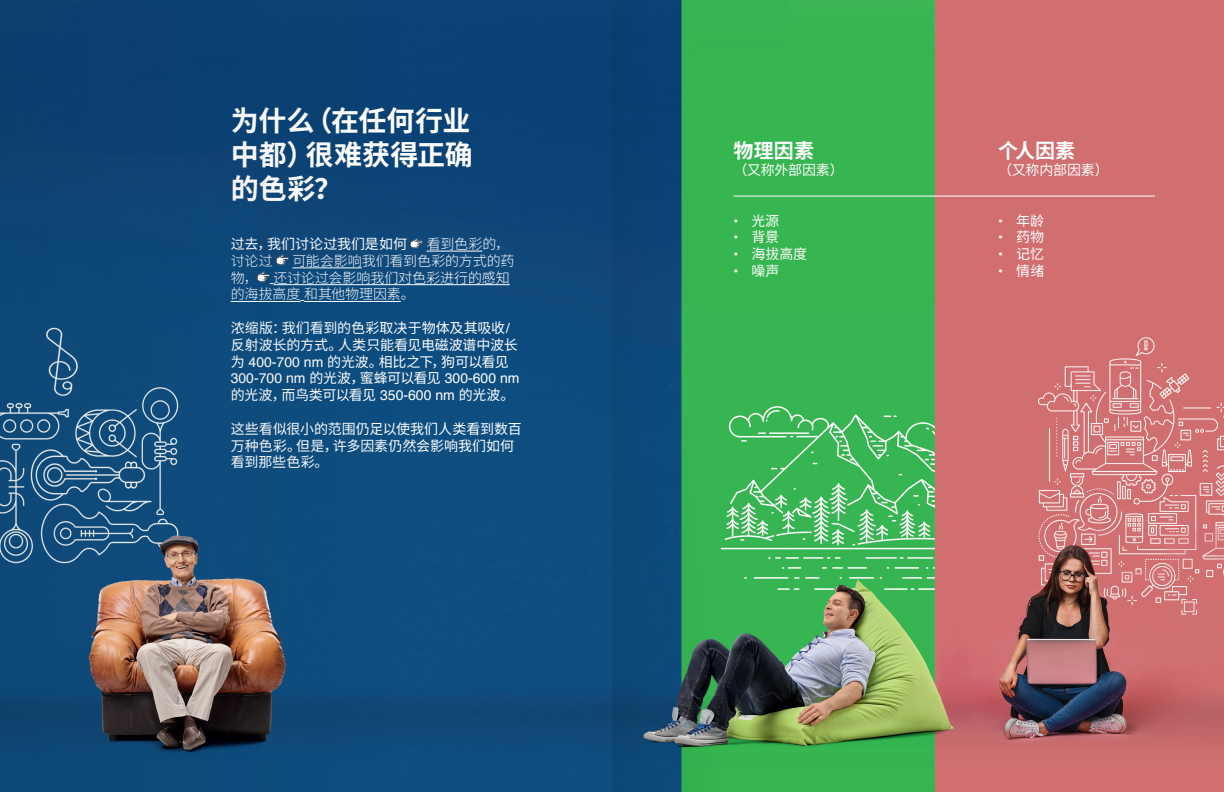
<style>
.page{position:relative;width:1224px;height:792px;background:#fff}
.page>*{position:absolute;margin:0;border:0;box-sizing:border-box;transform-origin:0 0}
.t1{font:700 28px/33.6px "Noto Sans CJ Ksc";letter-spacing:.005em;color:#fff;text-align:justify}
.t2{font:700 20px "Noto Sans CJ Ksc";color:#fff}
.t3{font:14px/16.8px "Noto Sans CJ Ksc";letter-spacing:-.01em;color:#fff}
.t4{font:300 14px/16.8px "Noto Sans CJ Ksc";letter-spacing:-.005em;color:#fff}
.t5{font:14px "Helvetica";color:#fff}
.s1{font-family:"Helvetica"}
.s2{font-family:"Noto Sans CJ Ksc"}
</style>
<div class="page">
<img style="left:499px;top:0;width:725px;height:792px">
<hr style="left:274px;top:284px;width:236px;height:1px;background:#fff">
<hr style="left:733px;top:196px;width:422px;height:1px;background:#fff">
<svg style="left:0;top:0;width:499px;height:792px;background:#1a4c78"></svg>
<svg style="left:612px;top:0;width:108px;height:792px;background:#1c6869"></svg>
<h1 class="t1" style="left:231px;top:105px;width:244px">为什么（在任何行业中都）很难获得正确的色彩？</h1>
<p class="t3" style="left:231px;top:236px;width:178px">过去，我们讨论过我们是如何</p>
<p class="t4" style="left:427px;top:236px;width:84px">看到色彩的，</p>
<p class="t4" style="left:231px;top:253px;width:44px">讨论过</p>
<p class="t4" style="left:231px;top:253px;width:285px;text-indent:62px">可能会影响我们看到色彩的方式的药物， 还讨论过会影响我们对色彩进行的感知的海拔高度和其他物理因素。</p>
<p class="t3" style="left:231px;top:320px;width:289px">浓缩版：我们看到的色彩取决于物体及其吸收<span class="s1">/</span>反射波长的方式。人类只能看见电磁波谱中波长为 <span class="s1">400-700 nm</span> 的光波。相比之下，狗可以看见</p>
<p class="t5" style="left:231px;top:368px;width:290px">300-700 nm <span class="s2">的光波，蜜蜂可以看见</span> 300-600 nm</p>
<p class="t3" style="left:231px;top:387px;width:285px">的光波，而鸟类可以看见 <span class="s1">350-600 nm</span> 的光波。</p>
<p class="t3" style="left:231px;top:421px;width:292px">这些看似很小的范围仍足以使我们人类看到数百万种色彩。但是，许多因素仍然会影响我们如何看到那些色彩。</p>
<h2 class="t2" style="left:733px;top:140px;width:82px">物理因素</h2>
<p class="t3" style="left:733px;top:162px;width:112px">（又称外部因素）</p>
<p class="t3" style="left:733px;top:212px;width:47px"><span class="s1">•</span> 光源</p>
<p class="t3" style="left:733px;top:229px;width:47px"><span class="s1">•</span> 背景</p>
<p class="t3" style="left:733px;top:246px;width:75px"><span class="s1">•</span> 海拔高度</p>
<p class="t3" style="left:733px;top:263px;width:48px"><span class="s1">•</span> 噪声</p>
<h2 class="t2" style="left:998px;top:140px;width:79px">个人因素</h2>
<p class="t3" style="left:998px;top:162px;width:112px">（又称内部因素）</p>
<p class="t3" style="left:998px;top:212px;width:47px"><span class="s1">•</span> 年龄</p>
<p class="t3" style="left:998px;top:229px;width:47px"><span class="s1">•</span> 药物</p>
<p class="t3" style="left:998px;top:246px;width:47px"><span class="s1">•</span> 记忆</p>
<p class="t3" style="left:998px;top:263px;width:48px"><span class="s1">•</span> 情绪</p>
</div>
